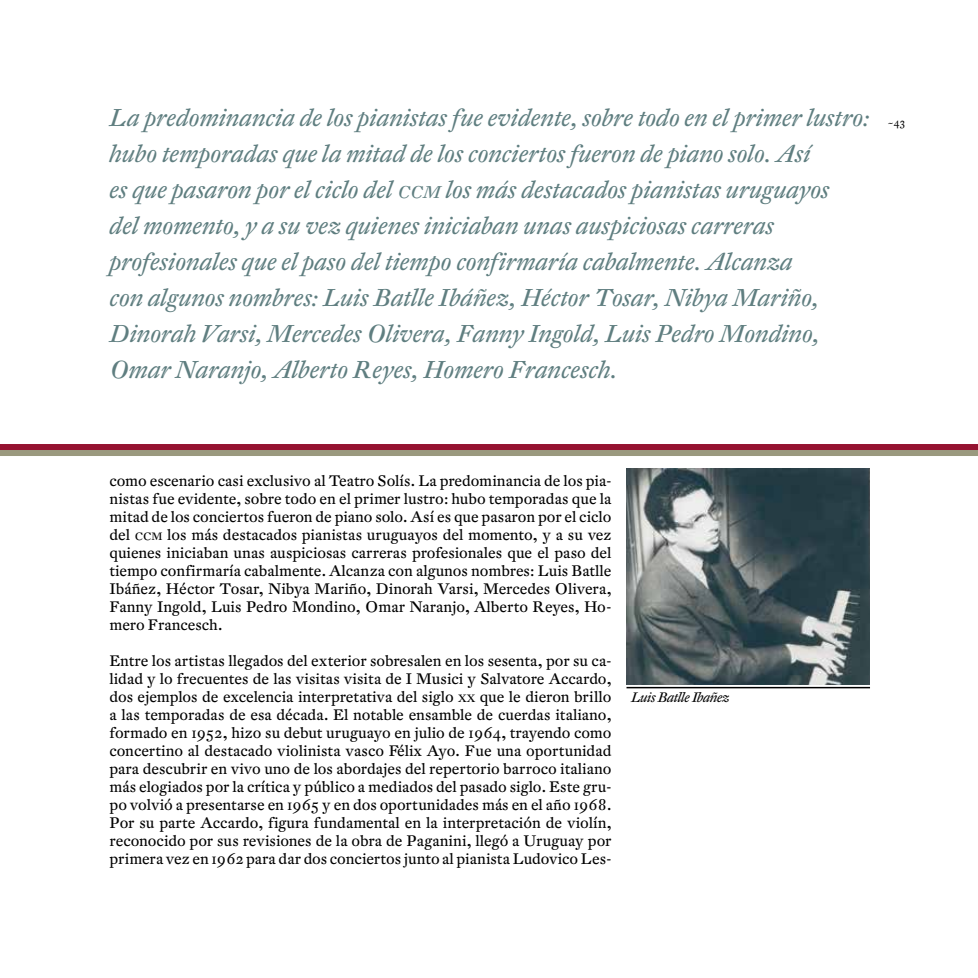
<style>
.page{position:relative;width:978px;height:978px;background:#fff}
.page>*{position:absolute;margin:0;border:0;box-sizing:border-box;transform-origin:0 0}
.t1{font:italic 24px/36px "DTL Fleischmann ST";color:#5f7e80}
.t2{font:15px/18px "DTL Fleischmann ST";color:#000;text-align:justify}
.t3{font:italic 13.5px "DTL Fleischmann ST";letter-spacing:-.025em;color:#000}
.t4{font:10.5px "DTL Fleischmann ST";color:#000}
.s1{font-size:16.8px}
.s2{font-size:10.5px}
</style>
<div class="page">
<div style="left:0;top:450px;width:978px;height:6px;background:#9a997e"></div>
<div style="left:0;top:444px;width:978px;height:6px;background:#951230"></div>
<img style="left:626px;top:468px;width:244px;height:216px">
<hr style="left:626px;top:687px;width:244px;height:1px;background:#000">
<p class="t1" style="left:109px;top:99px;width:762px">La predominancia de los pianistas fue evidente, sobre todo en el primer lustro: hubo temporadas que la mitad de los conciertos fueron de piano solo. Así<br>es que pasaron por el ciclo del <span class="s1">CCM</span> los más destacados pianistas uruguayos<br>del momento, y a su vez quienes iniciaban unas auspiciosas carreras profesionales que el paso del tiempo confirmaría cabalmente. Alcanza<br>con algunos nombres: Luis Batlle Ibáñez, Héctor Tosar, Nibya Mariño, Dinorah Varsi, Mercedes Olivera, Fanny Ingold, Luis Pedro Mondino, Omar Naranjo, Alberto Reyes, Homero Francesch.</p>
<p class="t4" style="left:888px;top:116px;width:19px">~43</p>
<p class="t2" style="left:109px;top:472px;width:504px">como escenario casi exclusivo al Teatro Solís. La predominancia de los pia&shy;nistas fue evidente, sobre todo en el primer lustro: hubo temporadas que la mitad de los conciertos fueron de piano solo. Así es que pasaron por el ciclo del <span class="s2">CCM</span> los más destacados pianistas uruguayos del momento, y a su vez quienes iniciaban unas auspiciosas carreras profesionales que el paso del tiempo confirmaría cabalmente. Alcanza con algunos nombres: Luis Batlle Ibáñez, Héctor Tosar, Nibya Mariño, Dinorah Varsi, Mercedes Olivera, Fanny Ingold, Luis Pedro Mondino, Omar Naranjo, Alberto Reyes, Ho&shy;mero Francesch.</p>
<p class="t2" style="left:109px;top:652px;width:504px">Entre los artistas llegados del exterior sobresalen en los sesenta, por su ca&shy;lidad y lo frecuentes de las visitas visita de I Musici y Salvatore Accardo, dos ejemplos de excelencia interpretativa del siglo <span class="s2">XX</span> que le dieron brillo a las temporadas de esa década. El notable ensamble de cuerdas italiano, formado en 1952, hizo su debut uruguayo en julio de 1964, trayendo como concertino al destacado violinista vasco Félix Ayo. Fue una oportunidad para descubrir en vivo uno de los abordajes del repertorio barroco italiano más elogiados por la crítica y público a mediados del pasado siglo. Este gru&shy;po volvió a presentarse en 1965 y en dos oportunidades más en el año 1968.<br>Por su parte Accardo, figura fundamental en la interpretación de violín, reconocido por sus revisiones de la obra de Paganini, llegó a Uruguay por primera vez en 1962 para dar dos conciertos junto al pianista Ludovico Les-</p>
<p class="t3" style="left:631px;top:688px;width:100px">Luis Batlle Ibañez</p>
</div>
